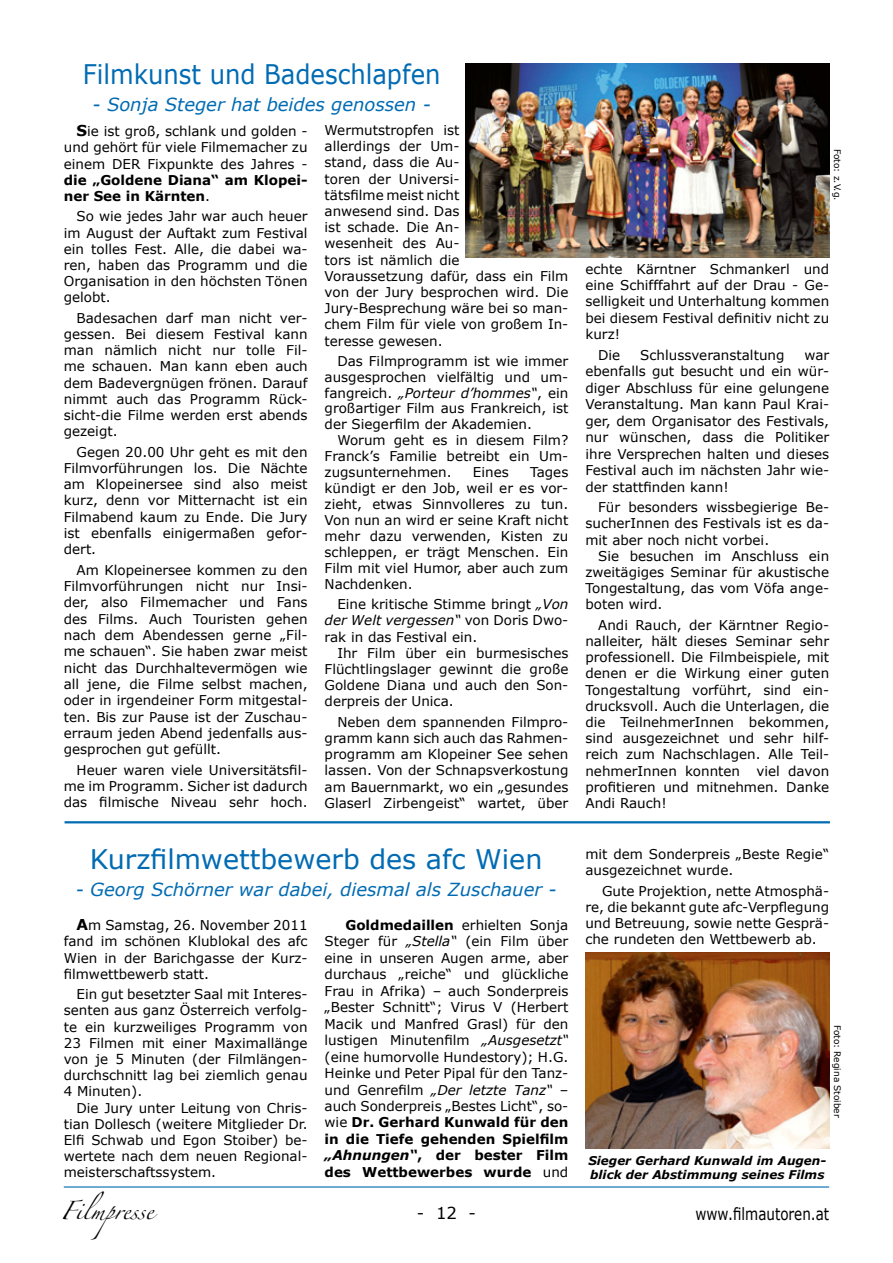
<style>
.page{position:relative;width:893px;height:1263px;background:#fff}
.page>*{position:absolute;margin:0;border:0;box-sizing:border-box;transform-origin:0 0}
.t1{font:27px "Verdana";color:#006bb3}
.t2{font:27px "Verdana";color:#006bb3;scale:.9 1}
.t3{font:italic 18px "Verdana";color:#006bb3}
.t4{font:16.8px "Verdana";color:#000;scale:.8 1}
.t5{font:16.5px "Zapfino";color:#000}
.t6{font:16.5px "Verdana";color:#000}
.t7{font:13.5px/16.2px "Verdana";color:#000;text-align:justify}
.t8{font:700 13.5px/16.2px "Verdana";color:#000}
.t9{font:italic 700 12px/14.4px "Verdana";color:#000}
.t10{font:9px "Verdana";color:#000}
.s1{font-weight:700;font-size:15px}
.s2{font-weight:400}
.s3{font-style:italic}
.s4{font-weight:700}
.s5{font-weight:700;font-style:italic}
</style>
<div class="page">
<hr style="left:64px;top:1186px;width:765px;height:1px;background:#006bb3">
<img style="left:466px;top:64px;width:363px;height:193px">
<img style="left:585px;top:952px;width:244px;height:196px">
<hr style="left:65px;top:821px;width:765px;height:2px;background:#006bb3">
<h1 class="t2" style="left:83px;top:57px;width:399px">Filmkunst und Badeschlapfen</h1>
<h2 class="t3" style="left:93px;top:93px;width:340px">- Sonja Steger hat beides genossen -</h2>
<p class="t7" style="left:64px;top:123px;width:245px;text-indent:13px"><span class="s1">S</span>ie ist groß, schlank und golden - und gehört für viele Filmemacher zu einem DER Fixpunkte des Jahres -</p>
<p class="t8" style="left:64px;top:172px;width:245px">die „Goldene Diana“ am Klopei&shy;ner See in Kärnten<span class="s2">.</span></p>
<p class="t7" style="left:64px;top:209px;width:245px;text-indent:13px">So wie jedes Jahr war auch heuer im August der Auftakt zum Festival ein tolles Fest. Alle, die dabei wa&shy;ren, haben das Programm und die Organisation in den höchsten Tönen gelobt.</p>
<p class="t7" style="left:64px;top:310px;width:245px;text-indent:13px">Badesachen darf man nicht ver&shy;gessen. Bei diesem Festival kann man nämlich nicht nur tolle Fil&shy;me schauen. Man kann eben auch dem Badevergnügen frönen. Darauf nimmt auch das Programm Rück&shy;sicht-die Filme werden erst abends gezeigt.</p>
<p class="t7" style="left:64px;top:444px;width:245px;text-indent:13px">Gegen 20.00 Uhr geht es mit den Filmvorführungen los. Die Nächte am Klopeinersee sind also meist kurz, denn vor Mitternacht ist ein Filmabend kaum zu Ende. Die Jury ist ebenfalls einigermaßen gefor&shy;dert.</p>
<p class="t7" style="left:64px;top:562px;width:245px;text-indent:13px">Am Klopeinersee kommen zu den Filmvorführungen nicht nur Insi&shy;der, also Filmemacher und Fans des Films. Auch Touristen gehen nach dem Abendessen gerne „Fil&shy;me schauen“. Sie haben zwar meist nicht das Durchhaltevermögen wie all jene, die Filme selbst machen, oder in irgendeiner Form mitgestal&shy;ten. Bis zur Pause ist der Zuschau&shy;erraum jeden Abend jedenfalls aus&shy;gesprochen gut gefüllt.</p>
<p class="t7" style="left:64px;top:762px;width:245px;text-indent:13px">Heuer waren viele Universitätsfil&shy;me im Programm. Sicher ist dadurch das filmische Niveau sehr hoch.</p>
<p class="t7" style="left:325px;top:122px;width:245px;text-align:left">Wermutstropfen ist<br>allerdings der Um-<br>stand, dass die Au-<br>toren der Universi-<br>tätsfilme meist nicht<br>anwesend sind. Das<br>ist schade. Die An-<br>wesenheit des Au-<br>tors ist nämlich die<br>Voraussetzung dafür, dass ein Film von der Jury besprochen wird. Die<br>Jury-Besprechung wäre bei so man&shy;chem Film für viele von großem In&shy;teresse gewesen.</p>
<p class="t7" style="left:325px;top:353px;width:245px;text-indent:13px">Das Filmprogramm ist wie immer ausgesprochen vielfältig und um&shy;fangreich. <span class="s3">„Porteur d’hommes“</span>, ein großartiger Film aus Frankreich, ist der Siegerfilm der Akademien.</p>
<p class="t7" style="left:325px;top:433px;width:245px;text-indent:13px">Worum geht es in diesem Film?<br>Franck’s Familie betreibt ein Um&shy;zugsunternehmen.</p>
<p class="t7" style="left:473px;top:464px;width:37px">Eines</p>
<p class="t7" style="left:325px;top:464px;width:245px;text-indent:205px">Tages kündigt er den Job, weil er es vor&shy;zieht, etwas Sinnvolleres zu tun.<br>Von nun an wird er seine Kraft nicht mehr dazu verwenden, Kisten zu schleppen, er trägt Menschen. Ein Film mit viel Humor, aber auch zum Nachdenken.</p>
<p class="t7" style="left:325px;top:596px;width:245px;text-indent:13px">Eine kritische Stimme bringt <span class="s3">„Von der Welt vergessen“</span> von Doris Dwo&shy;rak in das Festival ein.</p>
<p class="t7" style="left:325px;top:645px;width:245px;text-indent:13px">Ihr Film über ein burmesisches Flüchtlingslager gewinnt die große Goldene Diana und auch den Son&shy;derpreis der Unica.</p>
<p class="t7" style="left:325px;top:714px;width:245px;text-indent:13px">Neben dem spannenden Filmpro&shy;gramm kann sich auch das Rahmen&shy;programm am Klopeiner See sehen lassen. Von der Schnapsverkostung am Bauernmarkt, wo ein „gesundes Glaserl Zirbengeist“ wartet, über</p>
<h1 class="t1" style="left:90px;top:842px;width:454px">Kurzfilmwettbewerb des afc Wien</h1>
<h2 class="t3" style="left:76px;top:878px;width:482px">- Georg Schörner war dabei, diesmal als Zuschauer -</h2>
<p class="t7" style="left:64px;top:917px;width:245px;text-indent:13px"><span class="s1">A</span>m Samstag, 26. November 2011 fand im schönen Klublokal des afc Wien in der Barichgasse der Kurz&shy;filmwettbewerb statt.</p>
<p class="t7" style="left:64px;top:986px;width:245px;text-indent:13px">Ein gut besetzter Saal mit Interes&shy;senten aus ganz Österreich verfolg&shy;te ein kurzweiliges Programm von 23 Filmen mit einer Maximallänge von je 5 Minuten (der Filmlängen&shy;durchschnitt lag bei ziemlich genau 4 Minuten).</p>
<p class="t7" style="left:64px;top:1100px;width:245px;text-indent:13px">Die Jury unter Leitung von Chris&shy;tian Dollesch (weitere Mitglieder Dr.<br>Elfi Schwab und Egon Stoiber) be&shy;wertete nach dem neuen Regional&shy;meisterschaftssystem.</p>
<p class="t7" style="left:325px;top:916px;width:245px;text-indent:21px"><span class="s4">Goldmedaillen</span> erhielten Sonja Steger für <span class="s3">„Stella“</span> (ein Film über eine in unseren Augen arme, aber durchaus „reiche“ und glückliche Frau in Afrika) – auch Sonderpreis „Bester Schnitt“; Virus V (Herbert Macik und Manfred Grasl) für den lustigen Minutenfilm <span class="s3">„Ausgesetzt“ </span>(eine humorvolle Hundestory); H.G.<br>Heinke und Peter Pipal für den Tanz&shy;und Genrefilm <span class="s3">„Der letzte Tanz“</span> – auch Sonderpreis „Bestes Licht“, so&shy;wie <span class="s4">Dr. Gerhard Kunwald für den in die Tiefe gehenden Spielfilm </span><span class="s5">„Ahnungen“</span><span class="s4">, der bester Film des Wettbewerbes wurde</span> und</p>
<p class="t10" style="left:843px;top:149px;width:53px;rotate:90deg">Foto: z.V.g.</p>
<p class="t7" style="left:585px;top:261px;width:245px">echte Kärntner Schmankerl und eine Schifffahrt auf der Drau - Ge&shy;selligkeit und Unterhaltung kommen bei diesem Festival definitiv nicht zu kurz!</p>
<p class="t7" style="left:598px;top:347px;width:24px">Die</p>
<p class="t7" style="left:640px;top:347px;width:146px">Schlussveranstaltung</p>
<p class="t7" style="left:585px;top:347px;width:245px;text-indent:219px">war ebenfalls gut besucht und ein wür&shy;diger Abschluss für eine gelungene Veranstaltung. Man kann Paul Krai&shy;ger, dem Organisator des Festivals, nur wünschen, dass die Politiker ihre Versprechen halten und dieses Festival auch im nächsten Jahr wie&shy;der stattfinden kann!</p>
<p class="t7" style="left:585px;top:499px;width:245px;text-indent:13px">Für besonders wissbegierige Be&shy;sucherInnen des Festivals ist es da&shy;mit aber noch nicht vorbei.</p>
<p class="t7" style="left:585px;top:548px;width:245px;text-indent:13px">Sie besuchen im Anschluss ein zweitägiges Seminar für akustische Tongestaltung, das vom Vöfa ange&shy;boten wird.</p>
<p class="t7" style="left:585px;top:617px;width:245px;text-indent:13px">Andi Rauch, der Kärntner Regio&shy;nalleiter, hält dieses Seminar sehr professionell. Die Filmbeispiele, mit denen er die Wirkung einer guten Tongestaltung vorführt, sind ein&shy;drucksvoll. Auch die Unterlagen, die die TeilnehmerInnen bekommen, sind ausgezeichnet und sehr hilf&shy;reich zum Nachschlagen. Alle Teil&shy;nehmerInnen konnten viel davon profitieren und mitnehmen. Danke Andi Rauch!</p>
<p class="t7" style="left:585px;top:846px;width:245px">mit dem Sonderpreis „Beste Regie“ ausgezeichnet wurde.</p>
<p class="t7" style="left:585px;top:883px;width:245px;text-indent:17px">Gute Projektion, nette Atmosphä&shy;re, die bekannt gute afc-Verpflegung und Betreuung, sowie nette Gesprä&shy;che rundeten den Wettbewerb ab.</p>
<p class="t10" style="left:843px;top:1025px;width:94px;rotate:90deg">Foto: Regina Stoiber</p>
<p class="t9" style="left:588px;top:1153px;width:239px">Sieger Gerhard Kunwald im Augen&shy;blick der Abstimmung seines Films</p>
<p class="t5" style="left:61px;top:1204px;width:95px">Filmpresse</p>
<p class="t6" style="left:417px;top:1203px;width:61px">- 12 -</p>
<p class="t4" style="left:695px;top:1203px;width:169px">www.filmautoren.at</p>
</div>
